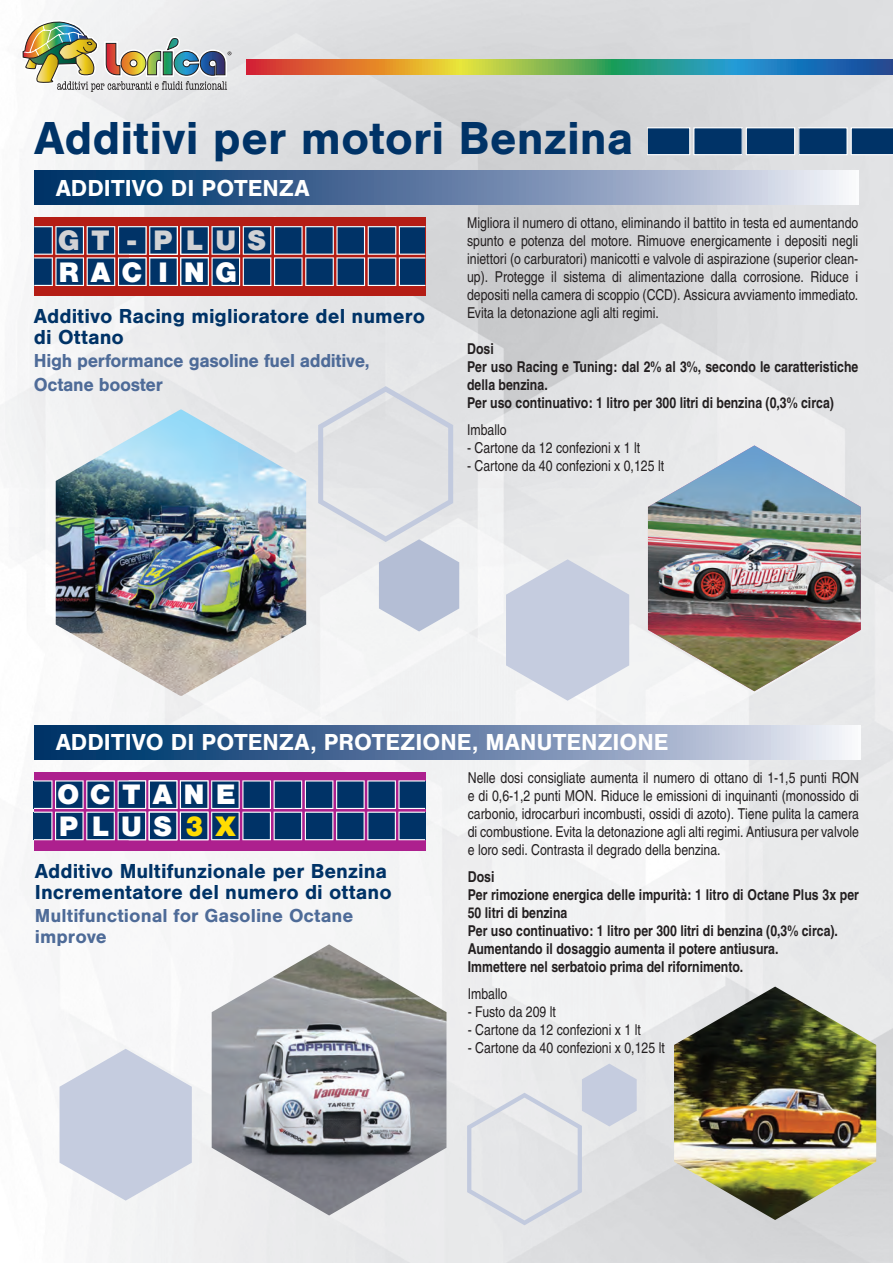
<style>
.page{position:relative;width:893px;height:1263px;background:#fff}
.page>*{position:absolute;margin:0;border:0;box-sizing:border-box;transform-origin:0 0}
.t1{font:700 48px "Nimbus San";color:#003367}
.t2{font:900 29.25px "Nimbus San";letter-spacing:.395em;color:#fff}
.t3{font:900 29.25px "Nimbus San";letter-spacing:.415em;color:#d1d2d4}
.t4{font:700 24px "Nimbus San";color:#fff}
.t5{font:700 21px/21px "Nimbus San";color:#003367}
.t6{font:700 19.5px/23.4px "Nimbus San";letter-spacing:-.015em;color:#4e6b98;scale:.96 1}
.t7{font:700 19.5px/21px "Nimbus San";letter-spacing:-.015em;color:#4e6b98}
.TESTO_normale{font:15px/18px "Nimbus San Con L";color:#231f20;text-align:justify}
.TESTO_normale-2{font:700 15px/18px "Nimbus San Con L";color:#231f20}
.s1{color:#ffdc01}
</style>
<div class="page">
<img style="left:0;top:0;width:893px;height:1263px">
<svg style="left:247px;top:60px;width:646px;height:15px;background:#798e6a"></svg>
<img style="left:21px;top:20px;width:210px;height:72px">
<div style="left:34px;top:218px;width:391px;height:78px;background:#b41d15"></div>
<svg style="left:34px;top:226px;width:391px;height:60px;background:#364b71"></svg>
<svg style="left:34px;top:171px;width:824px;height:34px;background:#6783a8"></svg>
<div style="left:34px;top:772px;width:391px;height:79px;background:#ad208e"></div>
<svg style="left:34px;top:780px;width:391px;height:60px;background:#364b7f"></svg>
<svg style="left:34px;top:725px;width:827px;height:34px;background:#6783a8"></svg>
<svg style="left:648px;top:127px;width:42px;height:28px"></svg>
<div style="left:694px;top:128px;width:48px;height:27px;background:#003367"></div>
<div style="left:693px;top:127px;width:50px;height:28px;border:1px solid #fff"></div>
<div style="left:746px;top:128px;width:49px;height:27px;background:#003367"></div>
<div style="left:746px;top:127px;width:49px;height:28px;border:1px solid #fff"></div>
<div style="left:799px;top:128px;width:48px;height:27px;background:#003367"></div>
<div style="left:798px;top:127px;width:50px;height:28px;border:1px solid #fff"></div>
<svg style="left:851px;top:127px;width:42px;height:28px"></svg>
<img style="left:212px;top:944px;width:234px;height:271px">
<img style="left:648px;top:445px;width:213px;height:246px">
<svg style="left:506px;top:559px;width:123px;height:142px"></svg>
<svg style="left:318px;top:386px;width:141px;height:245px;background:#dcdfe5"></svg>
<svg style="left:60px;top:1049px;width:132px;height:151px"></svg>
<img style="left:56px;top:409px;width:250px;height:287px">
<svg style="left:467px;top:1063px;width:170px;height:162px;background:#dfe1e6"></svg>
<img style="left:674px;top:986px;width:202px;height:234px">
<p class="t1" style="left:34px;top:111px;width:601px">Additivi per motori Benzina</p>
<p class="t4" style="left:56px;top:174px;width:255px">ADDITIVO DI POTENZA</p>
<p class="t3" style="left:58px;top:224px;width:210px">GT - PLUS</p>
<p class="t2" style="left:58px;top:255px;width:180px">RAC I NG</p>
<p class="t5" style="left:34px;top:306px;width:393px">Additivo Racing miglioratore del numero di Ottano</p>
<p class="t6" style="left:34px;top:349px;width:351px">High performance gasoline fuel additive,<br>Octane booster</p>
<p class="TESTO_normale" style="left:467px;top:213px;width:393px">Migliora il numero di ottano, eliminando il battito in testa ed aumentando spunto e potenza del motore. Rimuove energicamente i depositi negli iniettori (o carburatori) manicotti e valvole di aspirazione (superior clean&shy;up). Protegge il sistema di alimentazione dalla corrosione. Riduce i depositi nella camera di scoppio (CCD). Assicura avviamento immediato.<br>Evita la detonazione agli alti regimi.</p>
<p class="TESTO_normale-2" style="left:467px;top:339px;width:28px">Dosi</p>
<p class="TESTO_normale-2" style="left:467px;top:357px;width:393px">Per uso Racing e Tuning: dal 2% al 3%, secondo le caratteristiche della benzina.</p>
<p class="TESTO_normale-2" style="left:467px;top:393px;width:368px">Per uso continuativo: 1 litro per 300 litri di benzina (0,3% circa)</p>
<p class="TESTO_normale" style="left:467px;top:420px;width:41px">Imballo</p>
<p class="TESTO_normale" style="left:467px;top:438px;width:175px">- Cartone da 12 confezioni x 1 lt</p>
<p class="TESTO_normale" style="left:467px;top:456px;width:199px">- Cartone da 40 confezioni x 0,125 lt</p>
<p class="t4" style="left:56px;top:729px;width:614px">ADDITIVO DI POTENZA, PROTEZIONE, MANUTENZIONE</p>
<p class="t2" style="left:57px;top:778px;width:180px">OCTANE</p>
<p class="t2" style="left:59px;top:809px;width:178px">PLUS<span class="s1">3X</span></p>
<p class="t5" style="left:35px;top:860px;width:358px">Additivo Multifunzionale per Benzina<br>Incrementatore del numero di ottano</p>
<p class="t7" style="left:35px;top:905px;width:320px">Multifunctional for Gasoline Octane improve</p>
<p class="TESTO_normale" style="left:468px;top:768px;width:393px">Nelle dosi consigliate aumenta il numero di ottano di 1-1,5 punti RON e di 0,6-1,2 punti MON. Riduce le emissioni di inquinanti (monossido di carbonio, idrocarburi incombusti, ossidi di azoto). Tiene pulita la camera di combustione. Evita la detonazione agli alti regimi. Antiusura per valvole e loro sedi. Contrasta il degrado della benzina.</p>
<p class="TESTO_normale-2" style="left:468px;top:867px;width:28px">Dosi</p>
<p class="TESTO_normale-2" style="left:468px;top:885px;width:393px">Per rimozione energica delle impurità: 1 litro di Octane Plus 3x per<br>50 litri di benzina</p>
<p class="TESTO_normale-2" style="left:468px;top:921px;width:372px">Per uso continuativo: 1 litro per 300 litri di benzina (0,3% circa).</p>
<p class="TESTO_normale-2" style="left:468px;top:939px;width:312px">Aumentando il dosaggio aumenta il potere antiusura.</p>
<p class="TESTO_normale-2" style="left:468px;top:957px;width:277px">Immettere nel serbatoio prima del rifornimento.</p>
<p class="TESTO_normale" style="left:468px;top:984px;width:41px">Imballo</p>
<p class="TESTO_normale" style="left:468px;top:1002px;width:90px">- Fusto da 209 lt</p>
<p class="TESTO_normale" style="left:468px;top:1020px;width:175px">- Cartone da 12 confezioni x 1 lt</p>
<p class="TESTO_normale" style="left:468px;top:1038px;width:199px">- Cartone da 40 confezioni x 0,125 lt</p>
</div>
